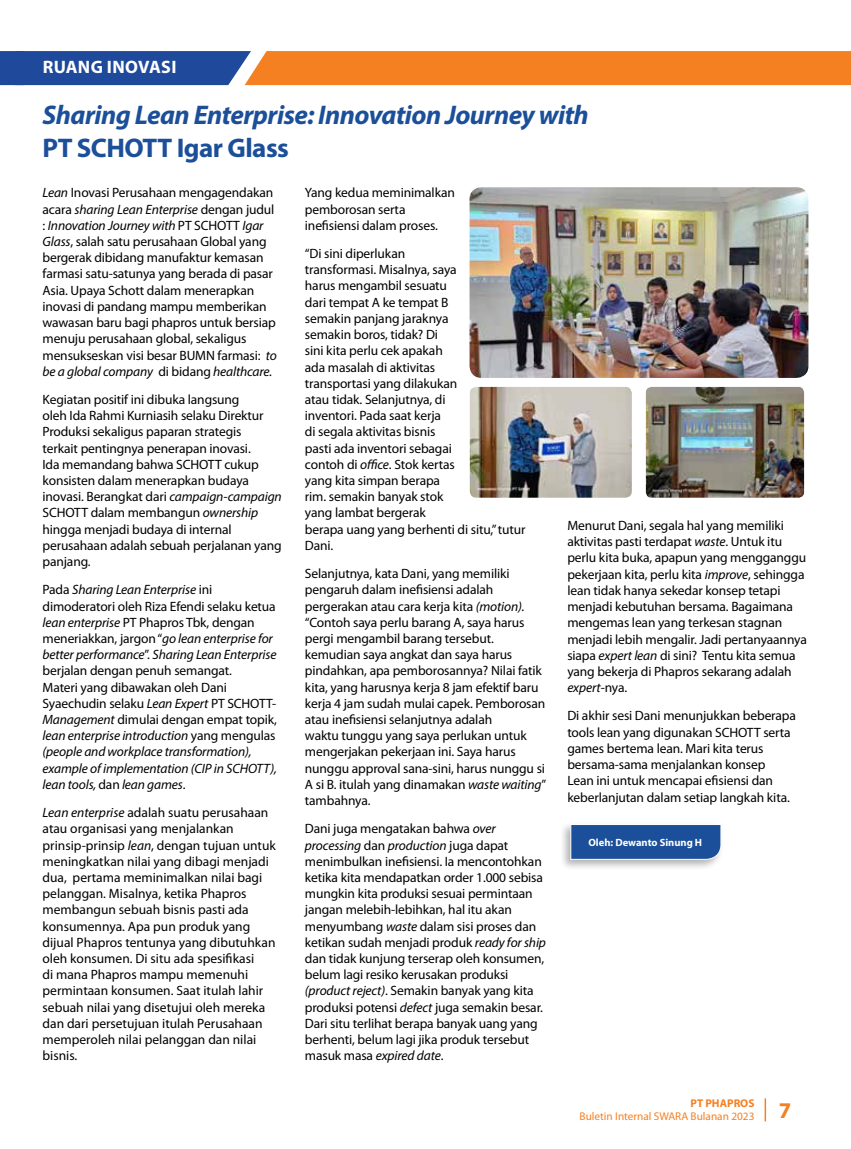
<style>
.page{position:relative;width:851px;height:1149px;background:#fff}
.page>*{position:absolute;margin:0;border:0;box-sizing:border-box;transform-origin:0 0}
.t1{font:italic 700 27px "Myriad Pro";letter-spacing:-.02em;color:#1c4f99}
.t2{font:700 27px "Myriad Pro";letter-spacing:-.02em;color:#1c4f99}
.t3{font:700 22.5px "Myriad Pro";color:#f58021}
.t4{font:700 18px "Myriad Pro";letter-spacing:.02em;color:#fff}
.t5{font:13.5px/16.2px "Myriad Pro";letter-spacing:-.01em;color:#000}
.t6{font:italic 13.5px/16.2px "Myriad Pro";letter-spacing:-.01em;color:#000}
.t7{font:11.25px "Myriad Pro";color:#f58021}
.t8{font:700 11.25px "Myriad Pro";color:#f58021}
.t9{font:700 10.5px "Myriad Pro";color:#fff}
.s1{font-style:italic}
.s2{font-style:normal}
</style>
<div class="page">
<hr style="left:764px;top:1098px;width:2px;height:22px;background:#f58021">
<img style="left:469px;top:187px;width:339px;height:191px">
<img style="left:469px;top:387px;width:162px;height:110px">
<img style="left:645px;top:387px;width:159px;height:110px">
<svg style="left:0;top:51px;width:850px;height:34px;background:#b87348"></svg>
<div style="left:559px;top:820px;width:165px;height:50px;background:#000;opacity:.3"></div>
<svg style="left:570px;top:823px;width:151px;height:36px;background:#2d5ca0"></svg>
<h3 class="t4" style="left:43px;top:55px;width:135px">RUANG INOVASI</h3>
<h1 class="t1" style="left:43px;top:98px;width:547px">Sharing Lean Enterprise: Innovation Journey with</h1>
<h1 class="t2" style="left:43px;top:130px;width:248px">PT SCHOTT Igar Glass</h1>
<p class="t5" style="left:43px;top:185px;width:236px"><span class="s1">Lean</span> Inovasi Perusahaan mengagendakan acara <span class="s1">sharing Lean Enterprise</span> dengan judul : <span class="s1">Innovation Journey with</span> PT SCHOTT <span class="s1">Igar Glass</span>, salah satu perusahaan Global yang bergerak dibidang manufaktur kemasan farmasi satu-satunya yang berada di pasar Asia. Upaya Schott dalam menerapkan inovasi di pandang mampu memberikan wawasan baru bagi phapros untuk bersiap menuju perusahaan global, sekaligus mensukseskan visi besar BUMN farmasi: <span class="s1">to be a global company</span> di bidang <span class="s1">healthcare.</span></p>
<p class="t5" style="left:43px;top:391px;width:241px">Kegiatan positif ini dibuka langsung<br>oleh Ida Rahmi Kurniasih selaku Direktur Produksi sekaligus paparan strategis<br>terkait pentingnya penerapan inovasi.<br>Ida memandang bahwa SCHOTT cukup konsisten dalam menerapkan budaya inovasi. Berangkat dari <span class="s1">campaign-campaign </span>SCHOTT dalam membangun <span class="s1">ownership </span>hingga menjadi budaya di internal perusahaan adalah sebuah perjalanan yang panjang.</p>
<p class="t6" style="left:43px;top:581px;width:236px"><span class="s2">Pada</span> Sharing Lean Enterprise <span class="s2">ini dimoderatori oleh Riza Efendi selaku ketua </span>lean enterprise <span class="s2">PT Phapros Tbk, dengan meneriakkan, jargon “</span>go lean enterprise for better performance<span class="s2">”.</span> Sharing Lean Enterprise <span class="s2">berjalan dengan penuh semangat.<br>Materi yang dibawakan oleh Dani Syaechudin selaku</span> Lean Expert <span class="s2">PT SCHOTT-</span>Management <span class="s2">dimulai dengan empat topik, </span>lean enterprise introduction <span class="s2">yang mengulas </span>(people and workplace transformation), example of implementation (CIP in SCHOTT), lean tools, <span class="s2">dan</span> lean games<span class="s2">.</span></p>
<p class="t5" style="left:43px;top:804px;width:235px"><span class="s1">Lean enterprise</span> adalah suatu perusahaan atau organisasi yang menjalankan prinsip-prinsip <span class="s1">lean</span>, dengan tujuan untuk meningkatkan nilai yang dibagi menjadi dua, pertama meminimalkan nilai bagi pelanggan. Misalnya, ketika Phapros membangun sebuah bisnis pasti ada konsumennya. Apa pun produk yang dijual Phapros tentunya yang dibutuhkan oleh konsumen. Di situ ada spesifikasi<br>di mana Phapros mampu memenuhi permintaan konsumen. Saat itulah lahir sebuah nilai yang disetujui oleh mereka dan dari persetujuan itulah Perusahaan memperoleh nilai pelanggan dan nilai bisnis.</p>
<p class="t5" style="left:305px;top:185px;width:151px">Yang kedua meminimalkan pemborosan serta inefisiensi dalam proses.</p>
<p class="t5" style="left:305px;top:245px;width:222px">“Di sini diperlukan<br>transformasi. Misalnya, saya<br>harus mengambil sesuatu<br>dari tempat A ke tempat B<br>semakin panjang jaraknya<br>semakin boros, tidak? Di<br>sini kita perlu cek apakah<br>ada masalah di aktivitas<br>transportasi yang dilakukan<br>atau tidak. Selanjutnya, di<br>inventori. Pada saat kerja<br>di segala aktivitas bisnis<br>pasti ada inventori sebagai<br>contoh di <span class="s1">office</span>. Stok kertas<br>yang kita simpan berapa<br>rim. semakin banyak stok<br>yang lambat bergerak<br>berapa uang yang berhenti di situ,” tutur<br>Dani.</p>
<p class="t5" style="left:305px;top:565px;width:243px">Selanjutnya, kata Dani, yang memiliki pengaruh dalam inefisiensi adalah pergerakan atau cara kerja kita <span class="s1">(motion). </span>“Contoh saya perlu barang A, saya harus pergi mengambil barang tersebut. kemudian saya angkat dan saya harus pindahkan, apa pemborosannya? Nilai fatik kita, yang harusnya kerja 8 jam efektif baru kerja 4 jam sudah mulai capek. Pemborosan atau inefisiensi selanjutnya adalah<br>waktu tunggu yang saya perlukan untuk mengerjakan pekerjaan ini. Saya harus nunggu approval sana-sini, harus nunggu si A si B. itulah yang dinamakan <span class="s1">waste waiting</span>” tambahnya.</p>
<p class="t5" style="left:305px;top:820px;width:242px">Dani juga mengatakan bahwa <span class="s1">over processing</span> dan <span class="s1">production</span> juga dapat menimbulkan inefisiensi. Ia mencontohkan ketika kita mendapatkan order 1.000 sebisa mungkin kita produksi sesuai permintaan jangan melebih-lebihkan, hal itu akan menyumbang <span class="s1">waste</span> dalam sisi proses dan ketikan sudah menjadi produk <span class="s1">ready for ship </span>dan tidak kunjung terserap oleh konsumen, belum lagi resiko kerusakan produksi <span class="s1">(product reject)</span>. Semakin banyak yang kita produksi potensi <span class="s1">defect</span> juga semakin besar.<br>Dari situ terlihat berapa banyak uang yang berhenti, belum lagi jika produk tersebut masuk masa <span class="s1">expired date</span>.</p>
<p class="t5" style="left:567px;top:517px;width:241px">Menurut Dani, segala hal yang memiliki aktivitas pasti terdapat <span class="s1">waste</span>. Untuk itu perlu kita buka, apapun yang mengganggu pekerjaan kita, perlu kita <span class="s1">improve</span>, sehingga lean tidak hanya sekedar konsep tetapi menjadi kebutuhan bersama. Bagaimana mengemas lean yang terkesan stagnan menjadi lebih mengalir. Jadi pertanyaannya siapa <span class="s1">expert lean</span> di sini? Tentu kita semua yang bekerja di Phapros sekarang adalah <span class="s1">expert</span>-nya.</p>
<p class="t5" style="left:567px;top:707px;width:230px">Di akhir sesi Dani menunjukkan beberapa tools lean yang digunakan SCHOTT serta games bertema lean. Mari kita terus bersama-sama menjalankan konsep<br>Lean ini untuk mencapai efisiensi dan keberlanjutan dalam setiap langkah kita.</p>
<p class="t9" style="left:588px;top:835px;width:115px">Oleh: Dewanto Sinung H</p>
<p class="t8" style="left:690px;top:1095px;width:65px">PT PHAPROS</p>
<p class="t7" style="left:579px;top:1110px;width:176px">Buletin Internal SWARA Bulanan 2023</p>
<h2 class="t3" style="left:778px;top:1094px;width:14px">7</h2>
</div>
